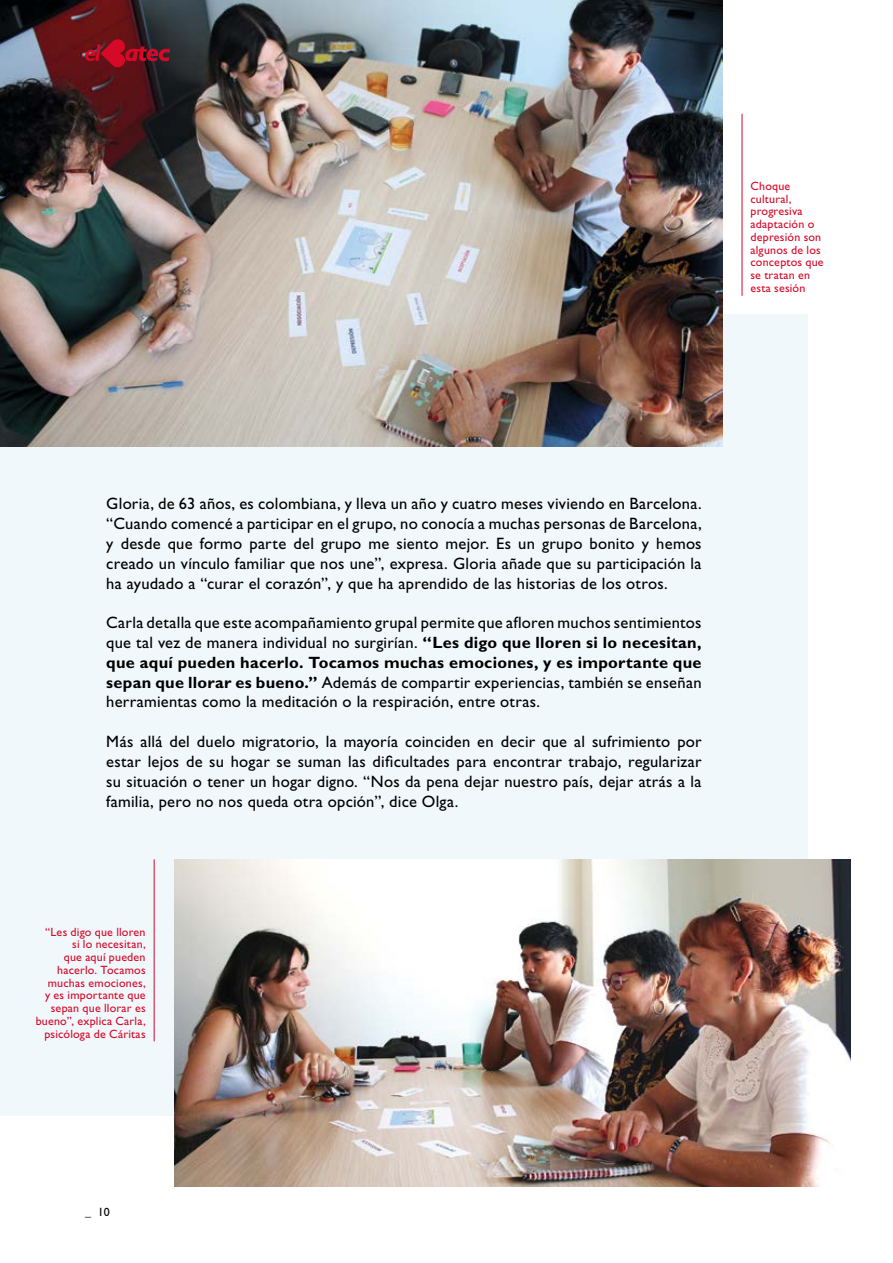
<style>
.page{position:relative;width:893px;height:1263px;background:#fff}
.page>*{position:absolute;margin:0;border:0;box-sizing:border-box;transform-origin:0 0}
.t1{font:16.5px/19.8px "Gill Sans Std";letter-spacing:.015em;color:#000;text-align:justify}
.t2{font:700 16.35px "Gill Sans Std";letter-spacing:.015em;color:#000}
.t3{font:12px/12.8px "Gill Sans Std";letter-spacing:.015em;color:#d70929}
.t4{font:12px "Gill Sans Std";color:#000}
.s1{font-weight:700;font-size:16.35px}
</style>
<div class="page">
<div style="left:0;top:315px;width:808px;height:801px;background:#f0f8fb"></div>
<img style="left:0;top:0;width:723px;height:447px">
<img style="left:174px;top:859px;width:676px;height:328px">
<hr style="left:742px;top:114px;width:1px;height:182px;background:#d70929">
<hr style="left:154px;top:859px;width:1px;height:182px;background:#d70929">
<svg style="left:85px;top:39px;width:85px;height:28px;background:#801322"></svg>
<p class="t3" style="left:750px;top:180px;width:75px">Choque cultural, progresiva adaptación o depresión son algunos de los conceptos que se tratan en esta sesión</p>
<p class="t1" style="left:106px;top:494px;width:597px">Gloria, de 63 años, es colombiana, y lleva un año y cuatro meses viviendo en Barcelona. “Cuando comencé a participar en el grupo, no conocía a muchas personas de Barcelona, y desde que formo parte del grupo me siento mejor. Es un grupo bonito y hemos creado un vínculo familiar que nos une”, expresa. Gloria añade que su participación la ha ayudado a “curar el corazón”, y que ha aprendido de las historias de los otros.</p>
<p class="t1" style="left:106px;top:613px;width:597px">Carla detalla que este acompañamiento grupal permite que afloren muchos sentimientos que tal vez de manera individual no surgirían. <span class="s1">“Les digo que lloren si lo necesitan,</span></p>
<p class="t2" style="left:106px;top:653px;width:597px">que aquí pueden hacerlo. Tocamos muchas emociones, y es importante que</p>
<p class="t1" style="left:106px;top:672px;width:597px"><span class="s1">sepan que llorar es bueno.”</span> Además de compartir experiencias, también se enseñan herramientas como la meditación o la respiración, entre otras.</p>
<p class="t1" style="left:106px;top:732px;width:597px">Más allá del duelo migratorio, la mayoría coinciden en decir que al sufrimiento por estar lejos de su hogar se suman las dificultades para encontrar trabajo, regularizar su situación o tener un hogar digno. “Nos da pena dejar nuestro país, dejar atrás a la familia, pero no nos queda otra opción”, dice Olga.</p>
<p class="t3" style="left:36px;top:925px;width:111px;text-align:right">“Les digo que lloren si lo necesitan,<br>que aquí pueden hacerlo. Tocamos muchas emociones,<br>y es importante que sepan que llorar es bueno”, explica Carla, psicóloga de Cáritas</p>
<p class="t4" style="left:85px;top:1205px;width:26px">_ 10</p>
</div>
